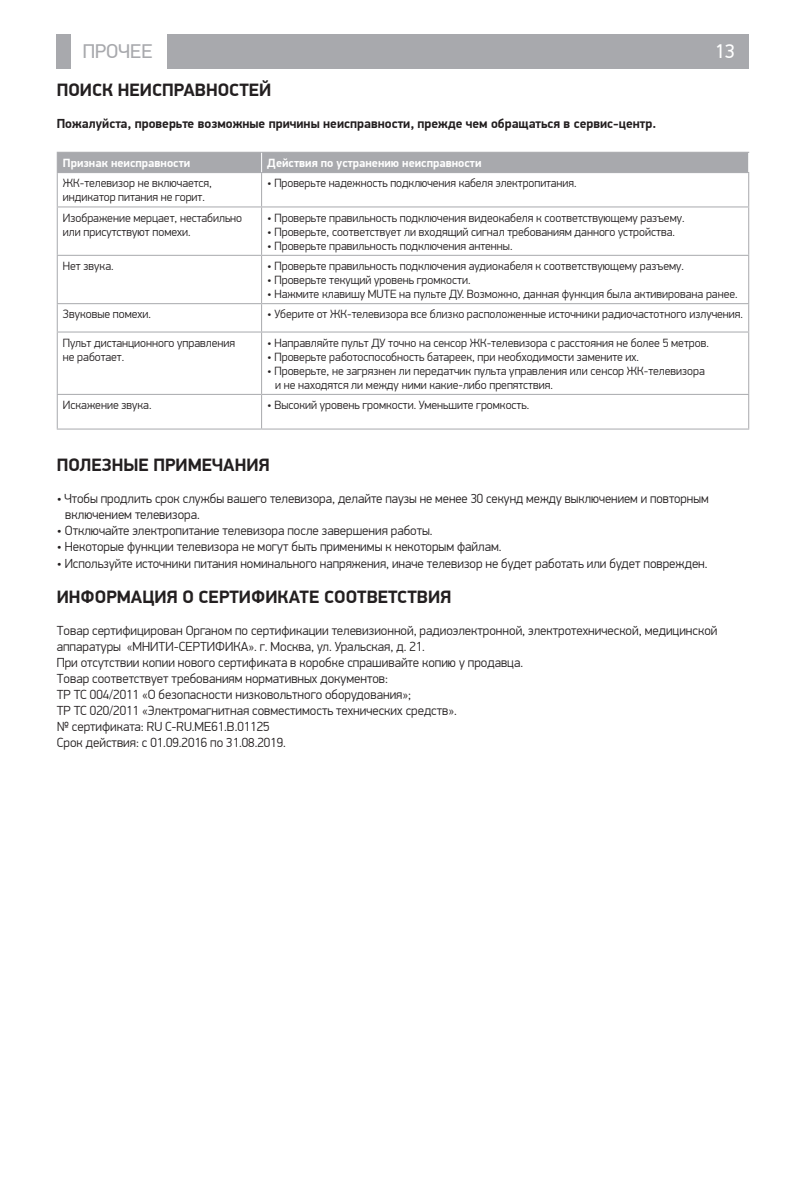
<style>
.page{position:relative;width:806px;height:1191px;background:#fff}
.page>*{position:absolute;margin:0;border:0;box-sizing:border-box;transform-origin:0 0}
.t1{font:20px "PF Din Display Pro";color:#a8a9ad}
.t2{font:20px "PF Din Display Pro";color:#fff}
.t3{font:700 18px "PF Din Display Pro";color:#231f20}
.t4{font:300 13.2px/16px "PF Din Display Pro";color:#231f20}
.t5{font:700 13.2px "PF Din Display Pro";color:#231f20}
.t6{font:300 12px/14px "PF Din Display Pro";color:#231f20}
.t7{font:700 12px "PF Din Display Pro";color:#fff}
</style>
<div class="page">
<div style="left:57px;top:34px;width:14px;height:34px;background:#a8a9ad"></div>
<div style="left:167px;top:34px;width:581px;height:34px;background:#a8a9ad"></div>
<div style="left:57px;top:152px;width:691px;height:20px;background:#a8a9ad"></div>
<hr style="left:261px;top:152px;width:487px;height:1px;background:#a8a9ad">
<hr style="left:57px;top:173px;width:1px;height:33px;background:#a8a9ad">
<hr style="left:57px;top:172px;width:204px;height:1px;background:#a8a9ad">
<hr style="left:261px;top:173px;width:1px;height:33px;background:#a8a9ad">
<hr style="left:747px;top:173px;width:1px;height:33px;background:#a8a9ad">
<hr style="left:261px;top:172px;width:487px;height:1px;background:#a8a9ad">
<hr style="left:57px;top:207px;width:1px;height:48px;background:#a8a9ad">
<hr style="left:57px;top:206px;width:204px;height:1px;background:#a8a9ad">
<hr style="left:261px;top:207px;width:1px;height:48px;background:#a8a9ad">
<hr style="left:747px;top:207px;width:1px;height:48px;background:#a8a9ad">
<hr style="left:261px;top:206px;width:487px;height:1px;background:#a8a9ad">
<hr style="left:57px;top:256px;width:1px;height:47px;background:#a8a9ad">
<hr style="left:57px;top:255px;width:204px;height:1px;background:#a8a9ad">
<hr style="left:261px;top:256px;width:1px;height:47px;background:#a8a9ad">
<hr style="left:747px;top:256px;width:1px;height:47px;background:#a8a9ad">
<hr style="left:261px;top:255px;width:487px;height:1px;background:#a8a9ad">
<svg style="left:57px;top:304px;width:1px;height:27px"></svg>
<hr style="left:57px;top:303px;width:204px;height:1px;background:#a8a9ad">
<svg style="left:261px;top:304px;width:1px;height:27px"></svg>
<hr style="left:261px;top:303px;width:487px;height:1px;background:#a8a9ad">
<hr style="left:57px;top:332px;width:1px;height:62px;background:#a8a9ad">
<hr style="left:57px;top:331px;width:204px;height:1px;background:#a8a9ad">
<hr style="left:261px;top:332px;width:1px;height:62px;background:#a8a9ad">
<hr style="left:747px;top:332px;width:1px;height:62px;background:#a8a9ad">
<hr style="left:261px;top:331px;width:487px;height:1px;background:#a8a9ad">
<hr style="left:57px;top:395px;width:1px;height:33px;background:#a8a9ad">
<hr style="left:57px;top:394px;width:204px;height:1px;background:#a8a9ad">
<hr style="left:57px;top:428px;width:204px;height:1px;background:#a8a9ad">
<hr style="left:261px;top:395px;width:1px;height:33px;background:#a8a9ad">
<hr style="left:747px;top:395px;width:1px;height:33px;background:#a8a9ad">
<hr style="left:261px;top:394px;width:487px;height:1px;background:#a8a9ad">
<hr style="left:261px;top:428px;width:487px;height:1px;background:#a8a9ad">
<h1 class="t1" style="left:83px;top:39px;width:71px">ПРОЧЕЕ</h1>
<h1 class="t2" style="left:714px;top:39px;width:21px">13</h1>
<h2 class="t3" style="left:57px;top:79px;width:24px">Поиск</h2>
<h2 class="t3" style="left:118px;top:79px;width:12px">неиспра</h2>
<h2 class="t3" style="left:195px;top:79px;width:23px">вносте</h2>
<h2 class="t3" style="left:259px;top:79px;width:14px">й</h2>
<p class="t5" style="left:57px;top:115px;width:600px">Пожалуйста, проверьте возможные причины неисправности, прежде чем обращаться в сервис-центр.</p>
<p class="t7" style="left:63px;top:156px;width:129px">Признак неисправности</p>
<p class="t7" style="left:267px;top:156px;width:215px">Действия по устранению неисправности</p>
<p class="t6" style="left:63px;top:176px;width:150px">ЖК-телевизор не включается, индикатор питания не горит.</p>
<p class="t6" style="left:267px;top:176px;width:310px">• Проверьте надежность подключения кабеля электропитания.</p>
<p class="t6" style="left:63px;top:211px;width:181px">Изображение мерцает, нестабильно или присутствуют помехи.</p>
<p class="t6" style="left:267px;top:211px;width:418px">• Проверьте правильность подключения видеокабеля к соответствующему разъему.</p>
<p class="t6" style="left:267px;top:225px;width:409px">• Проверьте, соответствует ли входящий сигнал требованиям данного устройства.</p>
<p class="t6" style="left:267px;top:239px;width:246px">• Проверьте правильность подключения антенны.</p>
<p class="t6" style="left:63px;top:259px;width:52px">Нет звука.</p>
<p class="t6" style="left:267px;top:259px;width:418px">• Проверьте правильность подключения аудиокабеля к соответствующему разъему.</p>
<p class="t6" style="left:267px;top:273px;width:205px">• Проверьте текущий уровень громкости.</p>
<p class="t6" style="left:267px;top:287px;width:471px">• Нажмите клавишу MUTE на пульте ДУ. Возможно, данная функция была активирована ранее.</p>
<p class="t6" style="left:63px;top:307px;width:89px">Звуковые помехи.</p>
<p class="t6" style="left:267px;top:307px;width:477px">• Уберите от ЖК-телевизора все близко расположенные источники радиочастотного излучения.</p>
<p class="t6" style="left:63px;top:336px;width:174px">Пульт дистанционного управления не работает.</p>
<p class="t6" style="left:267px;top:336px;width:443px">• Направляйте пульт ДУ точно на сенсор ЖК-телевизора с расстояния не более 5 метров.</p>
<p class="t6" style="left:267px;top:350px;width:373px">• Проверьте работоспособность батареек, при необходимости замените их.</p>
<p class="t6" style="left:275px;top:364px;width:431px;text-indent:-8px">• Проверьте, не загрязнен ли передатчик пульта управления или сенсор ЖК-телевизора и не находятся ли между ними какие-либо препятствия.</p>
<p class="t6" style="left:63px;top:398px;width:90px">Искажение звука.</p>
<p class="t6" style="left:267px;top:398px;width:263px">• Высокий уровень громкости. Уменьшите громкость.</p>
<h2 class="t3" style="left:57px;top:454px;width:47px">Полезные</h2>
<h2 class="t3" style="left:153px;top:454px;width:13px">примечания</h2>
<p class="t4" style="left:65px;top:491px;width:644px;text-indent:-9px">• Чтобы продлить срок службы вашего телевизора, делайте паузы не менее 30 секунд между выключением и повторным включением телевизора.</p>
<p class="t4" style="left:57px;top:523px;width:377px">• Отключайте электропитание телевизора после завершения работы.</p>
<p class="t4" style="left:57px;top:539px;width:446px">• Некоторые функции телевизора не могут быть применимы к некоторым файлам.</p>
<p class="t4" style="left:57px;top:555px;width:652px">• Используйте источники питания номинального напряжения, иначе телевизор не будет работать или будет поврежден.</p>
<h2 class="t3" style="left:57px;top:585px;width:396px">ИНФОРМАЦИЯ О СЕРТИФИКАТЕ СООТВЕТСТВИЯ</h2>
<p class="t4" style="left:57px;top:622px;width:661px">Товар сертифицирован Органом по сертификации телевизионной, радиоэлектронной, электротехнической, медицинской аппаратуры «МНИТИ-СЕРТИФИКА». г. Москва, ул. Уральская, д. 21.<br>При отсутствии копии нового сертификата в коробке спрашивайте копию у продавца.<br>Товар соответствует требованиям нормативных документов:<br>ТР ТС 004/2011 «О безопасности низковольтного оборудования»;<br>ТР ТС 020/2011 «Электромагнитная совместимость технических средств».<br>№ сертификата: RU C-RU.ME61.B.01125<br>Срок действия: с 01.09.2016 по 31.08.2019.</p>
</div>
